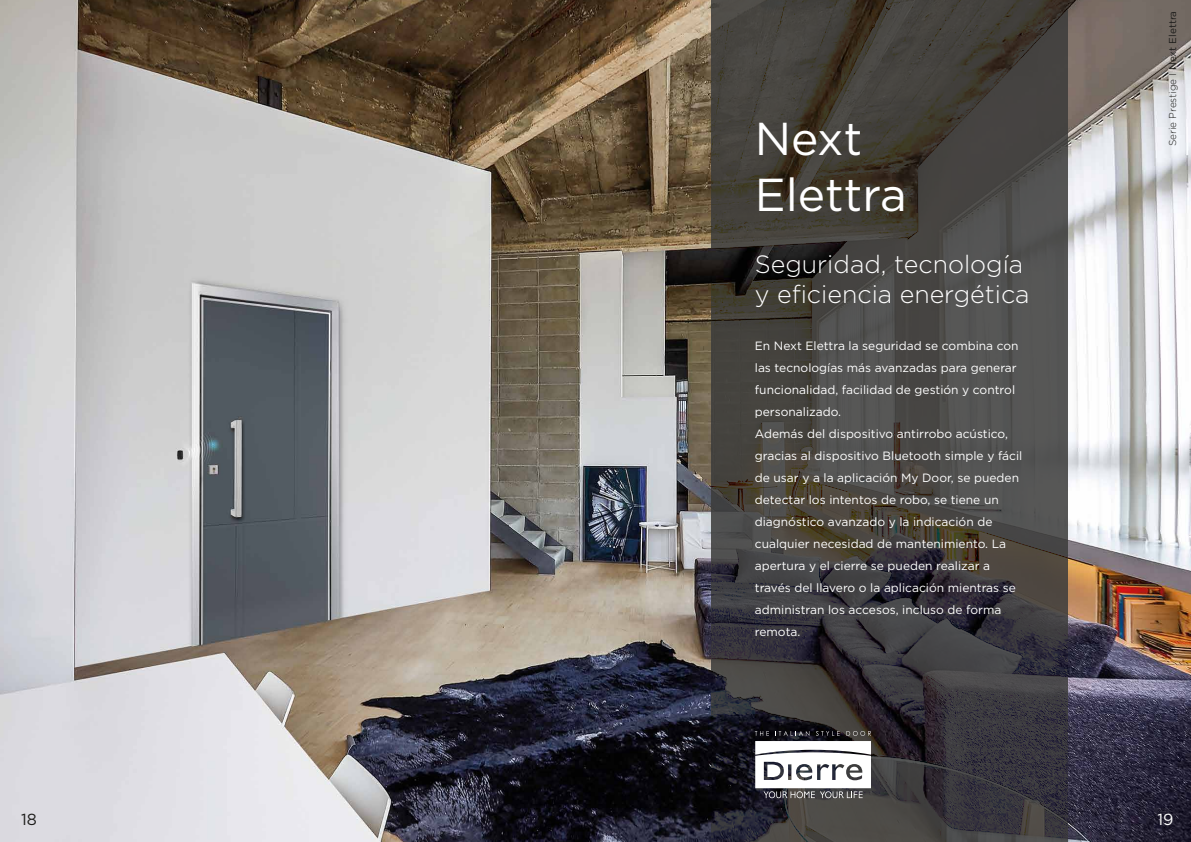
<style>
.page{position:relative;width:1191px;height:842px;background:#fff}
.page>*{position:absolute;margin:0;border:0;box-sizing:border-box;transform-origin:0 0}
.t1{font:46.1px/55.3px "Gotham";color:#fff}
.t2{font:300 25px/30px "Gotham";color:#fff}
.t3{font:16px "Gotham";color:#1d1d1b}
.t4{font:16px "Gotham";color:#fff}
.t5{font:12px/22px "Gotham";color:#fff}
.t6{font:300 10px "Gotham";color:#1d1d1b}
.s1{font-weight:400}
</style>
<div class="page">
<img style="left:0;top:0;width:1191px;height:842px">
<svg style="left:711px;top:0;width:357px;height:842px;background:#42403e"></svg>
<svg style="left:755px;top:731px;width:116px;height:67px"></svg>
<h1 class="t1" style="left:755px;top:110px;width:153px">Next<br>Elettra</h1>
<h2 class="t2" style="left:755px;top:249px;width:276px">Seguridad, tecnología y eficiencia energética</h2>
<p class="t5" style="left:755px;top:334px;width:269px">En Next Elettra la seguridad se combina con las tecnologías más avanzadas para generar funcionalidad, facilidad de gestión y control personalizado.<br>Además del dispositivo antirrobo acústico, gracias al dispositivo Bluetooth simple y fácil de usar y a la aplicación My Door, se pueden detectar los intentos de robo, se tiene un diagnóstico avanzado y la indicación de cualquier necesidad de mantenimiento. La apertura y el cierre se pueden realizar a través del llavero o la aplicación mientras se administran los accesos, incluso de forma remota.</p>
<p class="t6" style="left:1166px;top:146px;width:137px;rotate:-90deg">Serie Prestige I <span class="s1">Next Elettra</span></p>
<h3 class="t3" style="left:21px;top:809px;width:17px">18</h3>
<h3 class="t4" style="left:1157px;top:809px;width:18px">19</h3>
</div>
